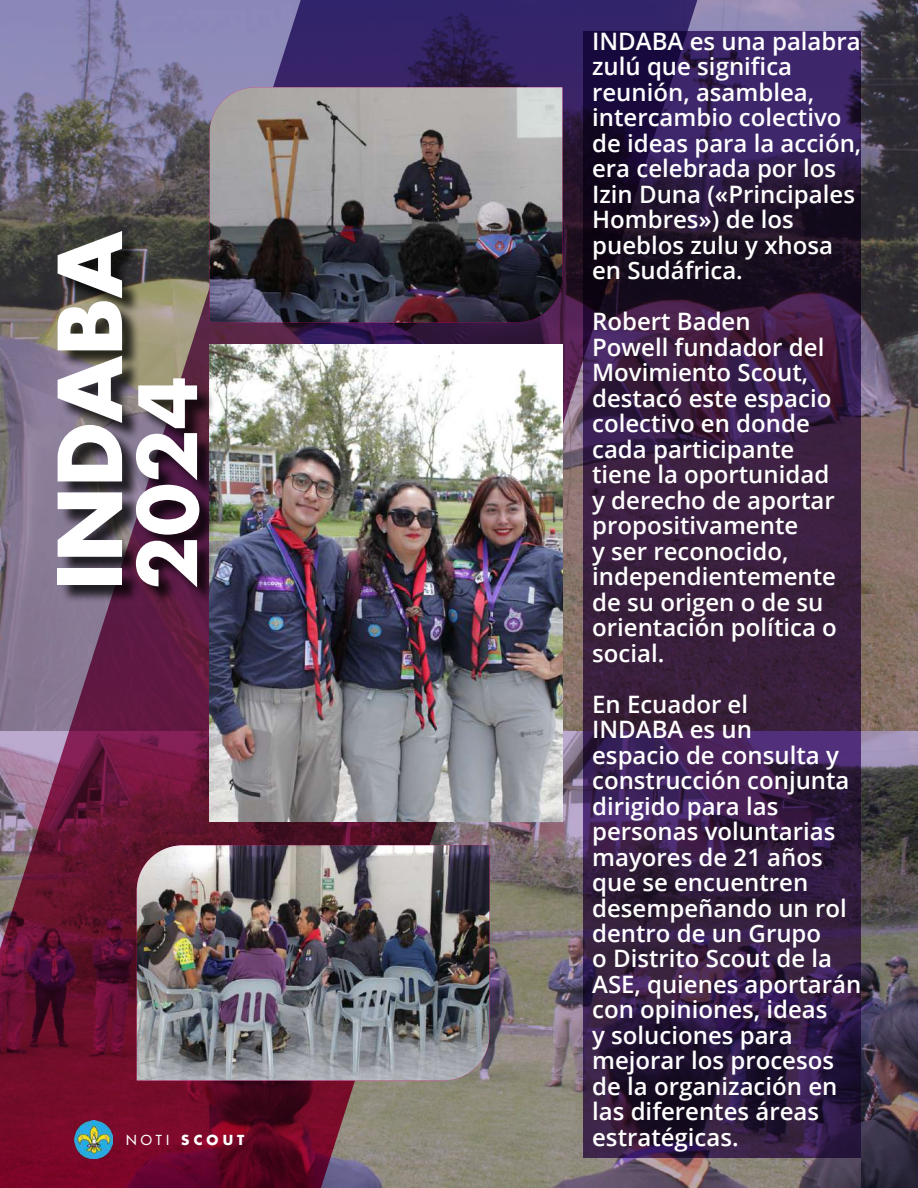
<style>
.page{position:relative;width:918px;height:1188px;background:#fff}
.page>*{position:absolute;margin:0;border:0;box-sizing:border-box;transform-origin:0 0}
.t1{font:700 85.5px "Futura";color:#fff}
.t2{font:700 78px "Futura";color:#fff}
.t3{font:600 24px/25.5px "Open Sans";color:#fff}
.t4{font:700 13.5px "Futura";letter-spacing:.3em;color:#fff}
.s1{font-weight:400}
</style>
<div class="page">
<svg style="left:704px;top:0;width:214px;height:1188px;background:#5e545b"></svg>
<img style="left:0;top:0;width:704px;height:1188px">
<img style="left:210px;top:345px;width:352px;height:477px">
<svg style="left:584px;top:32px;width:277px;height:1126px;background:#331b41"></svg>
<img style="left:210px;top:87px;width:352px;height:236px">
<div style="left:60px;top:234px;width:157px;height:370px;background:#000;opacity:.75"></div>
<img style="left:137px;top:845px;width:352px;height:235px">
<img style="left:74px;top:1120px;width:39px;height:38px">
<h1 class="t1" style="left:33px;top:590px;width:361px;rotate:-90deg">INDABA</h1>
<h2 class="t2" style="left:116px;top:590px;width:216px;rotate:-90deg">2024</h2>
<p class="t4" style="left:126px;top:1131px;width:120px"><span class="s1">NOTI</span> SCOUT</p>
<p class="t3" style="left:592px;top:28px;width:271px">INDABA es una palabra zulú que significa reunión, asamblea, intercambio colectivo de ideas para la acción, era celebrada por los<br>Izin Duna («Principales<br>Hombres») de los pueblos zulu y xhosa en Sudáfrica.</p>
<p class="t3" style="left:592px;top:308px;width:246px">Robert Baden<br>Powell fundador del<br>Movimiento Scout, destacó este espacio colectivo en donde cada participante tiene la oportunidad y derecho de aportar propositivamente<br>y ser reconocido, independientemente de su origen o de su orientación política o social.</p>
<p class="t3" style="left:592px;top:691px;width:271px">En Ecuador el<br>INDABA es un<br>espacio de consulta y construcción conjunta dirigido para las personas voluntarias mayores de 21 años que se encuentren desempeñando un rol dentro de un Grupo<br>o Distrito Scout de la<br>ASE, quienes aportarán con opiniones, ideas<br>y soluciones para mejorar los procesos de la organización en las diferentes áreas estratégicas.</p>
</div>
